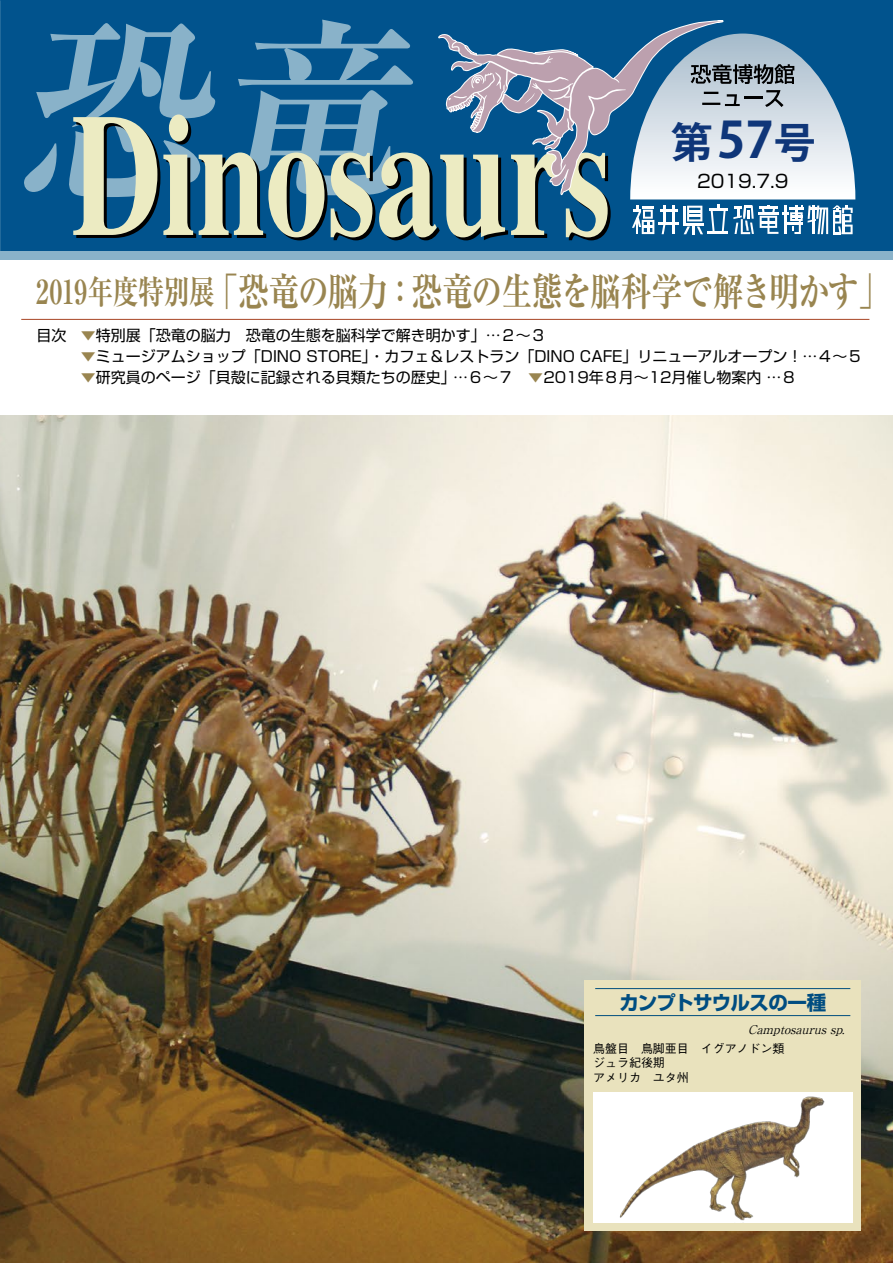
<style>
.page{position:relative;width:893px;height:1263px;background:#fff}
.page>*{position:absolute;margin:0;border:0;box-sizing:border-box;transform-origin:0 0}
.t1{font:700 42px "Koz Go Std";color:#0f3679}
.t2{font:700 39px "Ryumin Pro";letter-spacing:-.035em;color:#998550;scale:.79 1}
.t3{font:700 19.5px "Shin Go Pro";letter-spacing:-.035em;color:#004d81}
.t4{font:18px "Shin Go Pro";color:#000}
.t5{font:15px "Shin Go Pro";color:#000}
.t6{font:500 12px/14.4px "Gothic BBB Pro";letter-spacing:-.005em;color:#000}
.t7{font:italic 12px "Ryumin Pro";color:#000}
.s1{font-size:49.5px}
.s2{font-size:33px}
.s3{color:#998550}
</style>
<div class="page">
<img style="left:0;top:416px;width:893px;height:847px">
<div style="left:0;top:0;width:893px;height:259px;background:#89b2c9"></div>
<div style="left:0;top:0;width:893px;height:251px;background:#01538d"></div>
<svg style="left:772px;top:39px;width:83px;height:160px"></svg>
<hr style="left:658px;top:222px;width:21px;height:2px;background:#fff">
<hr style="left:684px;top:223px;width:20px;height:2px;background:#fff">
<svg style="left:683px;top:209px;width:20px;height:25px"></svg>
<hr style="left:708px;top:232px;width:20px;height:2px;background:#fff">
<svg style="left:660px;top:209px;width:17px;height:25px"></svg>
<svg style="left:632px;top:209px;width:22px;height:25px"></svg>
<svg style="left:709px;top:209px;width:18px;height:23px"></svg>
<svg style="left:733px;top:205px;width:120px;height:29px"></svg>
<svg style="left:24px;top:20px;width:587px;height:220px"></svg>
<svg style="left:437px;top:20px;width:335px;height:189px"></svg>
<svg style="left:439px;top:21px;width:284px;height:173px"></svg>
<hr style="left:21px;top:319px;width:848px;height:1px;background:#a84525">
<div style="left:585px;top:980px;width:276px;height:251px;background:#e9e2bd"></div>
<hr style="left:595px;top:1015px;width:255px;height:1px;background:#004e7e">
<hr style="left:595px;top:988px;width:255px;height:1px;background:#004e7e">
<div style="left:593px;top:1092px;width:260px;height:130px;background:#fff"></div>
<img style="left:619px;top:1096px;width:206px;height:125px">
<h1 class="t1" style="left:671px;top:115px;width:146px">第<span class="s1">57</span>号</h1>
<p class="t4" style="left:697px;top:166px;width:93px">2019.7.9</p>
<h2 class="t2" style="left:36px;top:261px;width:1082px"><span class="s2">2019年度特別展</span>「恐竜の脳力：恐竜の生態を脳科学で解き明かす」</h2>
<p class="t5" style="left:37px;top:323px;width:31px">目次</p>
<p class="t5" style="left:81px;top:323px;width:467px"><span class="s3">▼</span>特別展「恐竜の脳力　恐竜の生態を脳科学で解き明かす」…２～３</p>
<p class="t5" style="left:81px;top:344px;width:783px"><span class="s3">▼</span>ミュージアムショップ「DINO STORE」・カフェ＆レストラン「DINO CAFE」リニューアルオープン！…４～５</p>
<p class="t5" style="left:81px;top:365px;width:717px"><span class="s3">▼</span>研究員のページ「貝殻に記録される貝類たちの歴史」…６～７　<span class="s3">▼</span>2019年８月～12月催し物案内 …８</p>
<h3 class="t3" style="left:619px;top:987px;width:208px">カンプトサウルスの一種</h3>
<p class="t6" style="left:593px;top:1040px;width:193px">鳥盤目　鳥脚亜目　イグアノドン類ジュラ紀後期<br>アメリカ　ユタ州</p>
<p class="t7" style="left:748px;top:1020px;width:102px">Camptosaurussp.</p>
</div>
